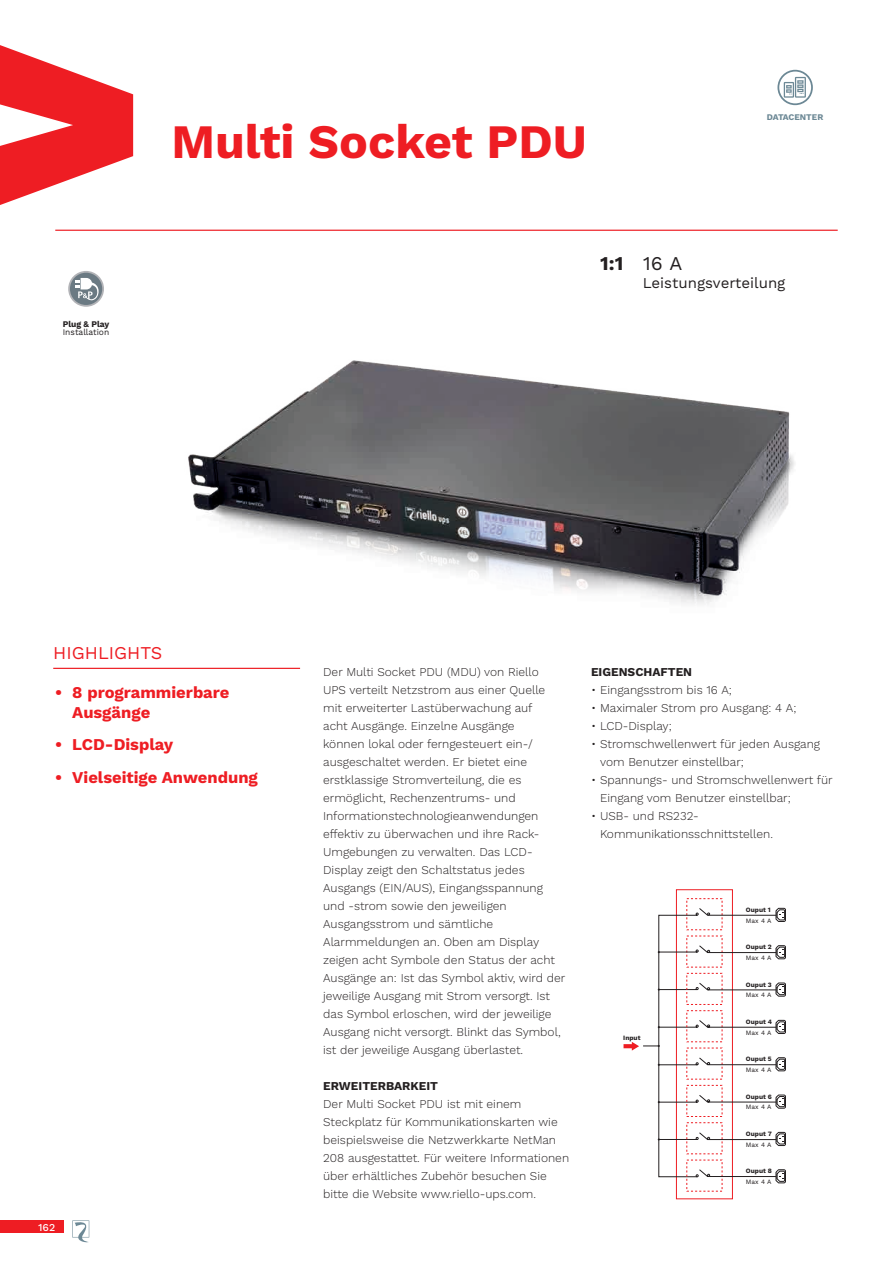
<style>
.page{position:relative;width:893px;height:1263px;background:#fff}
.page>*{position:absolute;margin:0;border:0;box-sizing:border-box;transform-origin:0 0}
.TITOLI_BIG{font:700 48px "Work Sans";color:#ee1d23}
.t1{font:700 19.5px "Work Sans";color:#231f20}
.t2{font:18px "Work Sans";color:#ee1d23}
.t3{font:700 16.5px/19.8px "Work Sans";color:#ee1d23}
.TITOLI{font:15px "Work Sans";color:#231f20}
.t4{font:300 12px/18px "Work Sans";color:#231f20}
.t5{font:700 12px "Work Sans";color:#231f20}
.t6{font:500 10.5px "Work Sans";color:#fff}
.t7{font:8.7px/8.7px "Work Sans";color:#231f20}
.t8{font:700 8.7px "Work Sans";color:#6c8895}
.t9{font:700 6.6px/10.6px "Work Sans";color:#231f20}
.s1{font-weight:700}
.s2{font-weight:400}
</style>
<div class="page">
<div style="left:0;top:1220px;width:64px;height:13px;background:#ee1d23"></div>
<svg style="left:72px;top:1220px;width:17px;height:23px"></svg>
<svg style="left:0;top:45px;width:133px;height:160px"></svg>
<hr style="left:55px;top:230px;width:783px;height:1px;background:#ee1d23">
<hr style="left:53px;top:668px;width:247px;height:1px;background:#ee1d23">
<svg style="left:777px;top:70px;width:36px;height:35px"></svg>
<div style="left:779px;top:72px;width:32px;height:31px;background:#fff;border-radius:50%"></div>
<svg style="left:784px;top:77px;width:22px;height:21px"></svg>
<img style="left:188px;top:360px;width:607px;height:244px">
<svg style="left:68px;top:271px;width:36px;height:36px"></svg>
<div style="left:70px;top:273px;width:32px;height:32px;background:#6b7a83;border-radius:50%"></div>
<svg style="left:76px;top:278px;width:23px;height:23px"></svg>
<svg style="left:623px;top:898px;width:163px;height:293px"></svg>
<p class="t7" style="left:63px;top:320px;width:48px"><span class="s1">Plug &amp; Play<br></span>Installation</p>
<p class="TITOLI_BIG" style="left:171px;top:114px;width:417px">Multi Socket PDU</p>
<p class="t8" style="left:767px;top:112px;width:58px">DATACENTER</p>
<p class="t1" style="left:600px;top:252px;width:84px">1:1 <span class="s2">16 A</span></p>
<p class="TITOLI" style="left:643px;top:274px;width:144px">Leistungsverteilung</p>
<p class="t2" style="left:53px;top:642px;width:110px">HIGHLIGHTS</p>
<p class="t3" style="left:72px;top:683px;width:159px;text-indent:-17px">• 8 programmierbare<br>Ausgänge</p>
<p class="t3" style="left:55px;top:735px;width:120px">• LCD-Display</p>
<p class="t3" style="left:55px;top:768px;width:204px">• Vielseitige Anwendung</p>
<p class="t6" style="left:38px;top:1221px;width:19px">162</p>
<p class="t4" style="left:323px;top:664px;width:244px">Der Multi Socket PDU (MDU) von Riello<br>UPS verteilt Netzstrom aus einer Quelle mit erweiterter Lastüberwachung auf<br>acht Ausgänge. Einzelne Ausgänge<br>können lokal oder ferngesteuert ein-/ ausgeschaltet werden. Er bietet eine erstklassige Stromverteilung, die es ermöglicht, Rechenzentrums- und Informationstechnologieanwendungen effektiv zu überwachen und ihre Rack-Umgebungen zu verwalten. Das LCD-Display zeigt den Schaltstatus jedes Ausgangs (EIN/AUS), Eingangsspannung und -strom sowie den jeweiligen Ausgangsstrom und sämtliche Alarmmeldungen an. Oben am Display zeigen acht Symbole den Status der acht Ausgänge an: Ist das Symbol aktiv, wird der jeweilige Ausgang mit Strom versorgt. Ist das Symbol erloschen, wird der jeweilige Ausgang nicht versorgt. Blinkt das Symbol, ist der jeweilige Ausgang überlastet.</p>
<p class="t5" style="left:323px;top:1079px;width:116px">ERWEITERBARKEIT</p>
<p class="t4" style="left:323px;top:1096px;width:248px">Der Multi Socket PDU ist mit einem Steckplatz für Kommunikationskarten wie beispielsweise die Netzwerkkarte NetMan 208 ausgestattet. Für weitere Informationen über erhältliches Zubehör besuchen Sie bitte die Website www.riello-ups.com.</p>
<p class="t5" style="left:591px;top:665px;width:103px">EIGENSCHAFTEN</p>
<p class="t4" style="left:591px;top:682px;width:142px">• Eingangsstrom bis 16 A;</p>
<p class="t4" style="left:591px;top:700px;width:207px">• Maximaler Strom pro Ausgang: 4 A;</p>
<p class="t4" style="left:591px;top:718px;width:82px">• LCD-Display;</p>
<p class="t4" style="left:600px;top:736px;width:222px;text-indent:-9px">• Stromschwellenwert für jeden Ausgang vom Benutzer einstellbar;</p>
<p class="t4" style="left:600px;top:772px;width:234px;text-indent:-9px">• Spannungs- und Stromschwellenwert für<br>Eingang vom Benutzer einstellbar;</p>
<p class="t4" style="left:600px;top:808px;width:174px;text-indent:-9px">• USB- und RS232-<br>Kommunikationsschnittstellen.</p>
<p class="t9" style="left:623px;top:1033px;width:19px">Input</p>
<p class="t9" style="left:746px;top:905px;width:27px">Ouput 1<br><span class="s2">Max 4 A</span></p>
<p class="t9" style="left:746px;top:942px;width:27px">Ouput 2<br><span class="s2">Max 4 A</span></p>
<p class="t9" style="left:746px;top:979px;width:27px">Ouput 3<br><span class="s2">Max 4 A</span></p>
<p class="t9" style="left:746px;top:1017px;width:28px">Ouput 4<br><span class="s2">Max 4 A</span></p>
<p class="t9" style="left:746px;top:1054px;width:27px">Ouput 5<br><span class="s2">Max 4 A</span></p>
<p class="t9" style="left:746px;top:1091px;width:27px">Ouput 6<br><span class="s2">Max 4 A</span></p>
<p class="t9" style="left:746px;top:1129px;width:27px">Ouput 7<br><span class="s2">Max 4 A</span></p>
<p class="t9" style="left:746px;top:1166px;width:28px">Ouput 8<br><span class="s2">Max 4 A</span></p>
</div>
